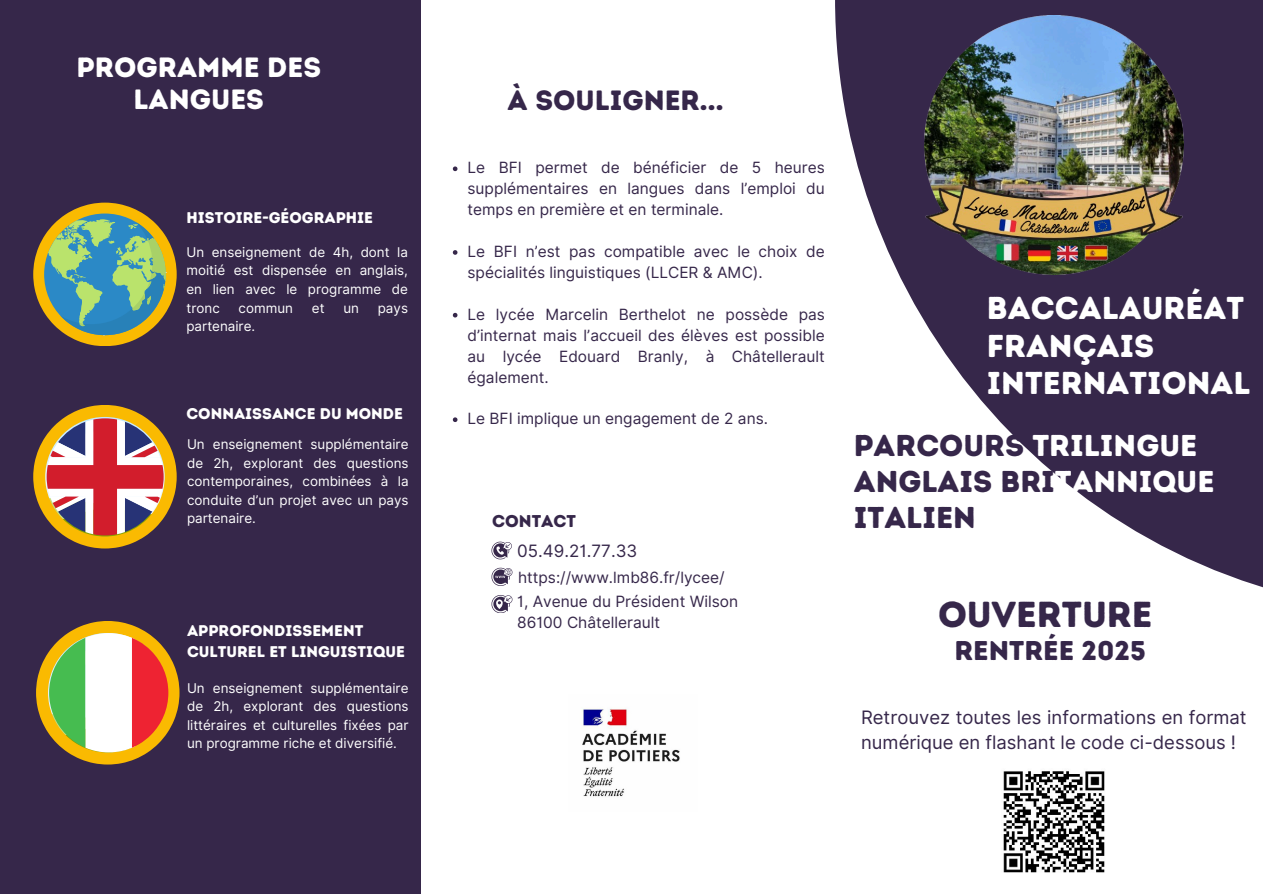
<style>
.page{position:relative;width:1263px;height:894px;background:#fff}
.page>*{position:absolute;margin:0;border:0;box-sizing:border-box;transform-origin:0 0}
.t1{font:36.15px "Intro Rust Base";color:#36274a}
.t2{font:31.65px/37.2px "Intro Rust Base";color:#fff}
.t3{font:30.15px/36px "Intro Rust Base";color:#36274a}
.t4{font:27.9px/32.7px "Intro Rust Base";color:#fff;text-align:center}
.t5{font:27.9px "Intro Rust Base";color:#36274a}
.t6{font:27.15px "Intro Rust Base";color:#36274a}
.t7{font:18.45px/24.8px "Inter";color:#36274a}
.t8{font:17.1px "Intro Rust Base";color:#36274a}
.t9{font:16.95px "Inter";color:#36274a}
.t10{font:15.45px/20.9px "Inter";color:#36274a}
.t11{font:15.45px/21.6px "Intro Rust Base";color:#fff}
.t12{font:13.35px/18.6px "Inter";color:#fff;text-align:justify}
.s1{color:#fff}
</style>
<div class="page">
<div style="left:0;top:0;width:421px;height:893px;background:#36274a"></div>
<svg style="left:835px;top:0;width:428px;height:588px;fill:#36274a"></svg>
<img style="left:924px;top:15px;width:259px;height:259px">
<svg style="left:33px;top:202px;width:144px;height:144px"></svg>
<svg style="left:33px;top:405px;width:144px;height:143px"></svg>
<svg style="left:36px;top:621px;width:144px;height:143px"></svg>
<svg style="left:491px;top:567px;width:22px;height:18px"></svg>
<svg style="left:491px;top:595px;width:22px;height:17px"></svg>
<svg style="left:491px;top:541px;width:21px;height:18px"></svg>
<img style="left:582px;top:708px;width:98px;height:89px">
<img style="left:1003px;top:771px;width:102px;height:102px">
<svg style="left:453px;top:166px;width:4px;height:5px"></svg>
<svg style="left:453px;top:250px;width:4px;height:5px"></svg>
<svg style="left:453px;top:313px;width:4px;height:4px"></svg>
<svg style="left:453px;top:417px;width:4px;height:5px"></svg>
<p class="t4" style="left:76px;top:50px;width:246px">PROGRAMME DES<br>LANGUES</p>
<h2 class="t11" style="left:186px;top:207px;width:188px">HISTOIRE-GÉOGRAPHIE</h2>
<p class="t12" style="left:186px;top:242px;width:223px">Un enseignement de 4h, dont la moitié est dispensée en anglais, en lien avec le programme de tronc</p>
<p class="t12" style="left:239px;top:298px;width:56px">commun</p>
<p class="t12" style="left:312px;top:298px;width:14px">et</p>
<p class="t12" style="left:343px;top:298px;width:17px">un</p>
<p class="t12" style="left:378px;top:298px;width:32px">pays</p>
<p class="t12" style="left:186px;top:317px;width:70px">partenaire.</p>
<p class="t11" style="left:186px;top:403px;width:218px">CONNAISSANCE DU MONDE</p>
<h3 class="t12" style="left:187px;top:434px;width:223px">Un enseignement supplémentaire de 2h, explorant des questions contemporaines, combinées à la conduite d’un projet avec un pays partenaire.</h3>
<p class="t11" style="left:187px;top:619px;width:220px">APPROFONDISSEMENT<br>CULTUREL ET LINGUISTIQUE</p>
<p class="t12" style="left:187px;top:678px;width:223px">Un enseignement supplémentaire de 2h, explorant des questions littéraires et culturelles fixées par un programme riche et diversifié.</p>
<h5 class="t5" style="left:508px;top:83px;width:218px">À SOULIGNER...</h5>
<h5 class="t10" style="left:467px;top:157px;width:359px;text-align:justify">Le BFI permet de bénéficier de 5 heures supplémentaires en langues dans l’emploi du temps en première et en terminale.</h5>
<p class="t10" style="left:467px;top:241px;width:359px">Le BFI n’est pas compatible avec le choix de spécialités linguistiques (LLCER &amp; AMC).</p>
<p class="t10" style="left:467px;top:304px;width:359px;text-align:justify">Le lycée Marcelin Berthelot ne possède pas d’internat mais l’accueil des élèves est possible au lycée Edouard Branly, à Châtellerault également.</p>
<h1 class="t10" style="left:467px;top:408px;width:302px">Le BFI implique un engagement de 2 ans.</h1>
<h2 class="t8" style="left:492px;top:510px;width:85px">CONTACT</h2>
<p class="t9" style="left:517px;top:540px;width:122px">05.49.21.77.33</p>
<h5 class="t10" style="left:517px;top:590px;width:222px;line-height:21.3px">1, Avenue du Président Wilson<br>86100 Châtellerault</h5>
<p class="t10" style="left:518px;top:566px;width:208px">https://www.lmb86.fr/lycee/</p>
<p class="t2" style="left:987px;top:289px;width:265px">BACCALAURÉAT<br>FRANÇAIS<br>INTERNATIONAL</p>
<p class="t3" style="left:854px;top:427px;width:362px">PARCOURS <span class="s1">TRILINGUE<br></span>ANGLAIS BRI<span class="s1">TANNIQUE<br></span>ITALIEN</p>
<p class="t1" style="left:938px;top:592px;width:216px">OUVERTURE</p>
<p class="t6" style="left:954px;top:634px;width:193px">RENTRÉE 2025</p>
<h1 class="t7" style="left:861px;top:705px;width:387px">Retrouvez toutes les informations en format numérique en flashant le code ci-dessous !</h1>
</div>
